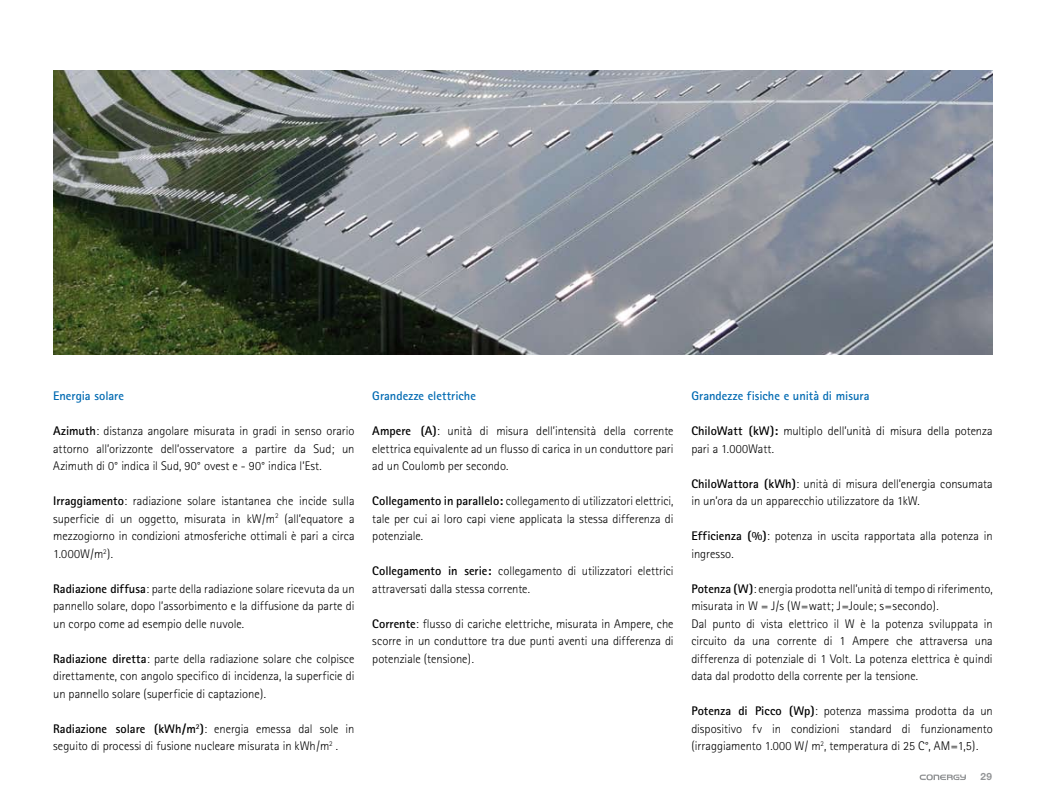
<style>
.page{position:relative;width:1046px;height:798px;background:#fff}
.page>*{position:absolute;margin:0;border:0;box-sizing:border-box;transform-origin:0 0}
.Corpo_testo{font:300 12.5px/17.5px "Rotis Sans Serif";color:#000;text-align:justify}
.Corpo_testo-2{font:700 12.5px "Rotis Sans Serif";color:#006ab2}
.SF_Page_Number_right{font:700 10px "Helvetica Neue";color:#939597}
.s1{font-weight:700}
</style>
<div class="page">
<img style="left:53px;top:71px;width:939px;height:283px">
<svg style="left:919px;top:774px;width:46px;height:6px"></svg>
<p class="Corpo_testo-2" style="left:53px;top:388px;width:72px">Energia solare</p>
<p class="Corpo_testo" style="left:53px;top:422px;width:303px"><span class="s1">Azimuth</span>: distanza angolare misurata in gradi in senso orario attorno all’orizzonte dell’osservatore a partire da Sud; un Azimuth di 0° indica il Sud, 90° ovest e - 90° indica l’Est.</p>
<p class="Corpo_testo" style="left:53px;top:492px;width:303px"><span class="s1">Irraggiamento</span>: radiazione solare istantanea che incide sulla superficie di un oggetto, misurata in kW/m<sup>2</sup> (all’equatore a mezzogiorno in condizioni atmosferiche ottimali è pari a circa 1.000W/m<sup>2</sup>).</p>
<p class="Corpo_testo" style="left:53px;top:579px;width:303px"><span class="s1">Radiazione diffusa</span>: parte della radiazione solare ricevuta da un pannello solare, dopo l’assorbimento e la diffusione da parte di un corpo come ad esempio delle nuvole.</p>
<p class="Corpo_testo" style="left:53px;top:649px;width:303px"><span class="s1">Radiazione diretta</span>: parte della radiazione solare che colpisce direttamente, con angolo specifico di incidenza, la superficie di un pannello solare (superficie di captazione).</p>
<p class="Corpo_testo" style="left:53px;top:719px;width:303px"><span class="s1">Radiazione solare (kWh/m</span><sup>2</sup><span class="s1">)</span>: energia emessa dal sole in seguito di processi di fusione nucleare misurata in kWh/m<sup>2</sup> .</p>
<p class="Corpo_testo-2" style="left:372px;top:388px;width:105px">Grandezze elettriche</p>
<p class="Corpo_testo" style="left:372px;top:422px;width:303px"><span class="s1">Ampere (A)</span>: unità di misura dell’intensità della corrente elettrica equivalente ad un flusso di carica in un conduttore pari ad un Coulomb per secondo.</p>
<p class="Corpo_testo" style="left:372px;top:492px;width:303px"><span class="s1">Collegamento in parallelo:</span> collegamento di utilizzatori elettrici, tale per cui ai loro capi viene applicata la stessa differenza di potenziale.</p>
<p class="Corpo_testo" style="left:372px;top:562px;width:303px"><span class="s1">Collegamento in serie:</span> collegamento di utilizzatori elettrici attraversati dalla stessa corrente.</p>
<p class="Corpo_testo" style="left:372px;top:614px;width:303px"><span class="s1">Corrente</span>: flusso di cariche elettriche, misurata in Ampere, che scorre in un conduttore tra due punti aventi una differenza di potenziale (tensione).</p>
<p class="Corpo_testo-2" style="left:691px;top:388px;width:179px">Grandezze fisiche e unità di misura</p>
<p class="Corpo_testo" style="left:691px;top:422px;width:303px"><span class="s1">ChiloWatt (kW):</span> multiplo dell’unità di misura della potenza pari a 1.000Watt.</p>
<p class="Corpo_testo" style="left:691px;top:474px;width:303px"><span class="s1">ChiloWattora (kWh)</span>: unità di misura dell’energia consumata in un’ora da un apparecchio utilizzatore da 1kW.</p>
<p class="Corpo_testo" style="left:691px;top:527px;width:303px"><span class="s1">Efficienza (%)</span>: potenza in uscita rapportata alla potenza in ingresso.</p>
<p class="Corpo_testo" style="left:691px;top:579px;width:303px"><span class="s1">Potenza (W)</span>: energia prodotta nell’unità di tempo di riferimento, misurata in W = J/s (W=watt; J=Joule; s=secondo).</p>
<p class="Corpo_testo" style="left:691px;top:614px;width:303px">Dal punto di vista elettrico il W è la potenza sviluppata in circuito da una corrente di 1 Ampere che attraversa una differenza di potenziale di 1 Volt. La potenza elettrica è quindi data dal prodotto della corrente per la tensione.</p>
<p class="Corpo_testo" style="left:691px;top:702px;width:303px"><span class="s1">Potenza di Picco (Wp)</span>: potenza massima prodotta da un dispositivo fv in condizioni standard di funzionamento (irraggiamento 1.000 W/ m<sup>2</sup>, temperatura di 25 C°, AM=1,5).</p>
<p class="SF_Page_Number_right" style="left:980px;top:770px;width:13px">29</p>
</div>
